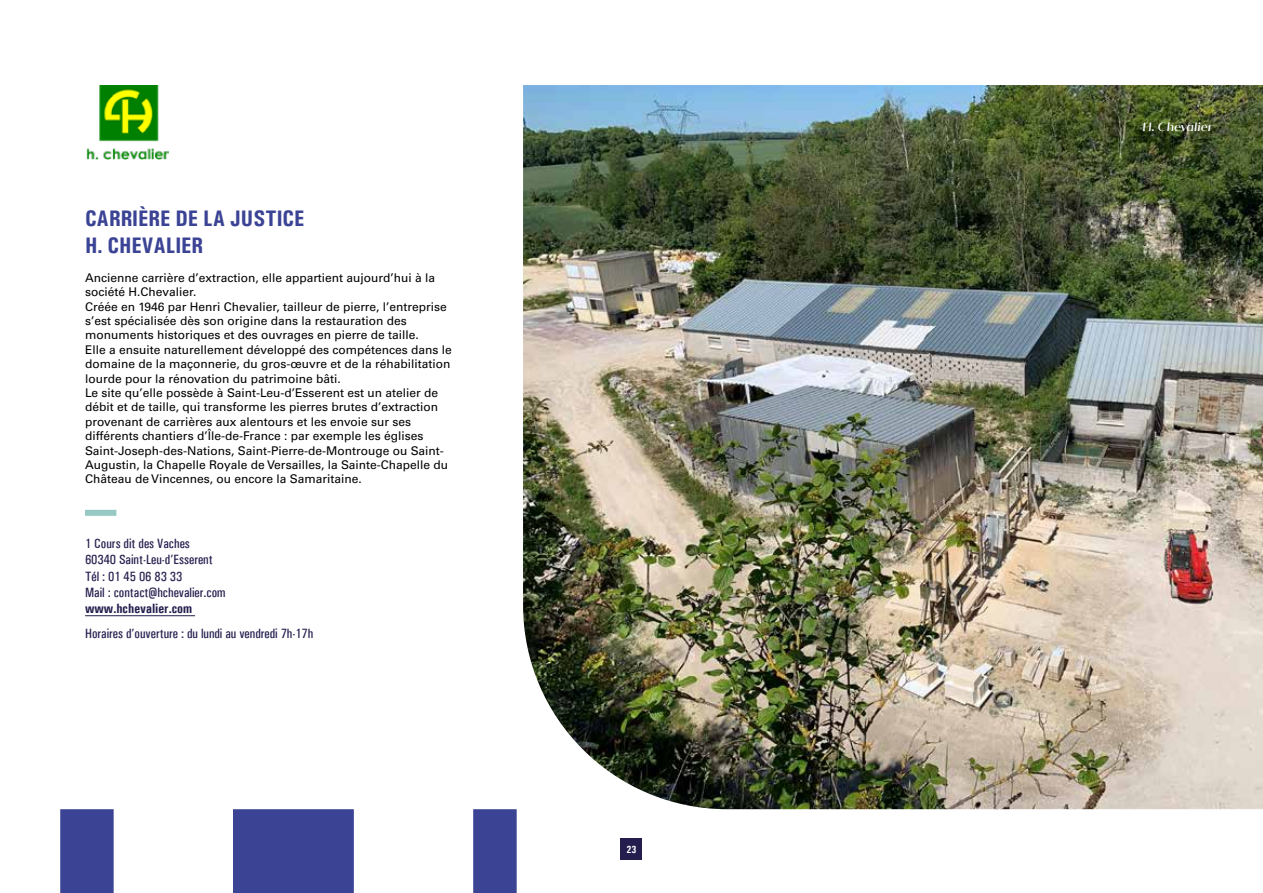
<style>
.page{position:relative;width:1263px;height:893px;background:#fff}
.page>*{position:absolute;margin:0;border:0;box-sizing:border-box;transform-origin:0 0}
.t1{font:700 condensed 22.5px/27px "Univers";color:#3b4395}
.t2{font:500 condensed 13.5px/16.2px "Univers";color:#231e4d}
.t3{font:700 condensed 13.5px "Univers";color:#231e4d}
.t4{font:12px/14.4px "Univers LT Std";color:#000}
.t5{font:italic 500 12px "Quiche Sans";color:#fff}
.t6{font:700 condensed 10.5px "Univers";color:#fff}
</style>
<div class="page">
<hr style="left:85px;top:615px;width:110px;height:1px;background:#231e4d">
<div style="left:85px;top:510px;width:31px;height:6px;background:#96c8c4"></div>
<img style="left:86px;top:85px;width:83px;height:75px">
<img style="left:523px;top:85px;width:740px;height:724px">
<svg style="left:60px;top:809px;width:457px;height:84px"></svg>
<div style="left:621px;top:839px;width:21px;height:21px;background:#231e4d"></div>
<h1 class="t1" style="left:85px;top:205px;width:221px">CARRIÈRE DE LA JUSTICE<br>H. CHEVALIER</h1>
<p class="t4" style="left:85px;top:270px;width:368px">Ancienne carrière d’extraction, elle appartient aujourd’hui à la société H.Chevalier.<br>Créée en 1946 par Henri Chevalier, tailleur de pierre, l’entreprise s’est spécialisée dès son origine dans la restauration des monuments historiques et des ouvrages en pierre de taille.<br>Elle a ensuite naturellement développé des compétences dans le domaine de la maçonnerie, du gros-œuvre et de la réhabilitation lourde pour la rénovation du patrimoine bâti.<br>Le site qu’elle possède à Saint-Leu-d’Esserent est un atelier de débit et de taille, qui transforme les pierres brutes d’extraction provenant de carrières aux alentours et les envoie sur ses différents chantiers d’Île-de-France : par exemple les églises Saint-Joseph-des-Nations, Saint-Pierre-de-Montrouge ou Saint-Augustin, la Chapelle Royale de Versailles, la Sainte-Chapelle du Château de Vincennes, ou encore la Samaritaine.</p>
<p class="t2" style="left:85px;top:536px;width:142px">1 Cours dit des Vaches<br>60340 Saint-Leu-d’Esserent<br>Tél : 01 45 06 83 33<br>Mail : contact@hchevalier.com</p>
<p class="t3" style="left:85px;top:600px;width:109px">www.hchevalier.com</p>
<p class="t2" style="left:85px;top:625px;width:230px">Horaires d’ouverture : du lundi au vendredi 7h-17h</p>
<p class="t6" style="left:626px;top:843px;width:12px">23</p>
<p class="t5" style="left:1142px;top:120px;width:72px">H. Chevalier</p>
</div>
